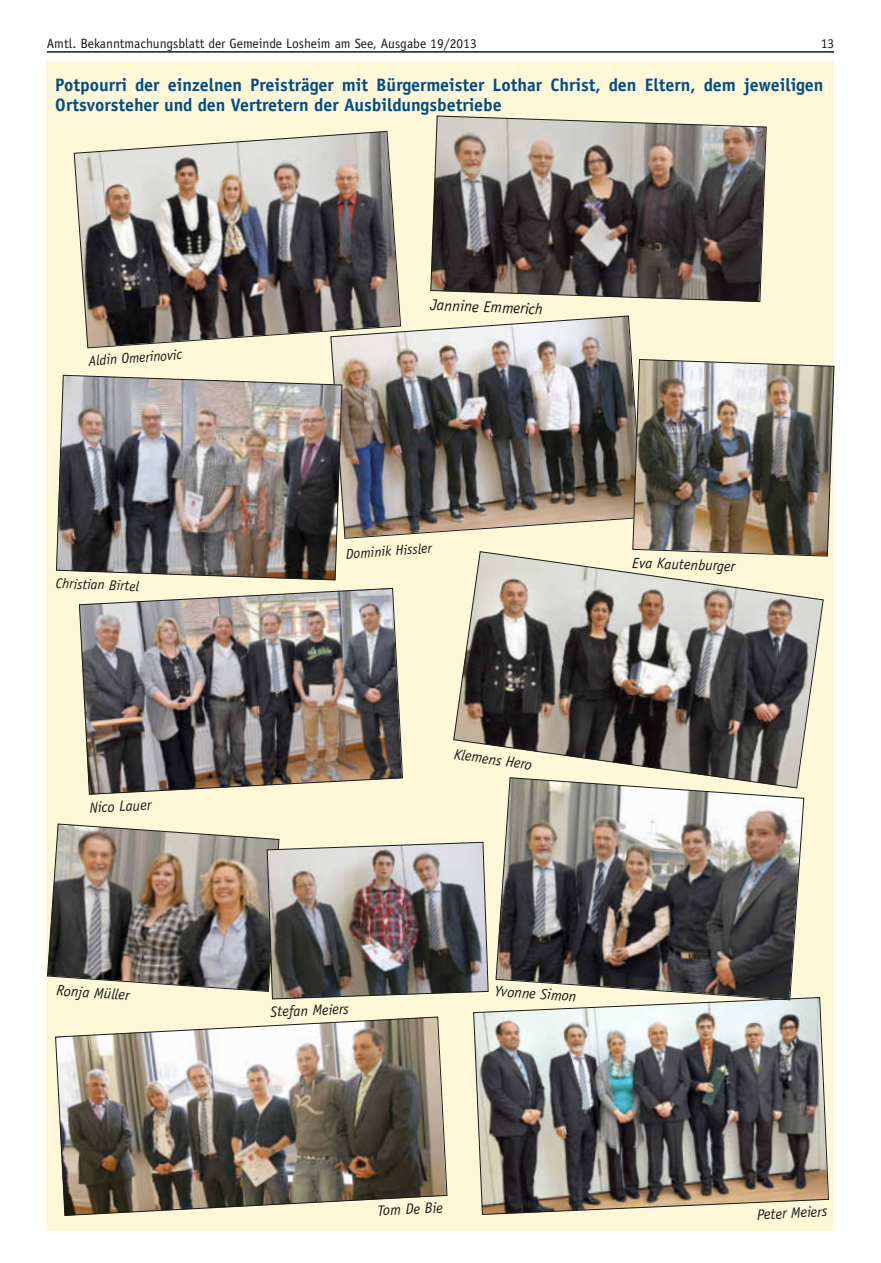
<style>
.page{position:relative;width:881px;height:1263px;background:#fff}
.page>*{position:absolute;margin:0;border:0;box-sizing:border-box;transform-origin:0 0}
.t1{font:700 18px/19.8px "Officina Sans LT";color:#004d85}
.t2{font:italic 15.75px "Officina Sans LT";color:#1a1a18}
.t3{font:italic 15px "Officina Sans LT";color:#1a1a18}
.t4{font:italic 14.25px "Officina Sans LT";color:#1a1a18}
.t5{font:13.5px "Officina Sans LT";color:#1a1a18}
</style>
<div class="page">
<hr style="left:47px;top:51px;width:786px;height:2px;background:#1a1a18">
<div style="left:47px;top:62px;width:786px;height:1169px;background:#fff8d8"></div>
<img style="left:331px;top:315px;width:301px;height:224px">
<img style="left:74px;top:131px;width:327px;height:217px">
<img style="left:56px;top:375px;width:286px;height:205px">
<img style="left:430px;top:116px;width:336px;height:186px">
<img style="left:632px;top:361px;width:199px;height:193px">
<div style="left:632px;top:359px;width:201px;height:197px;border:1px solid #1a1a18;border-radius:7px"></div>
<svg style="left:453px;top:551px;width:370px;height:226px"></svg>
<img style="left:79px;top:588px;width:323px;height:207px">
<img style="left:473px;top:997px;width:355px;height:218px">
<img style="left:47px;top:824px;width:441px;height:175px">
<img style="left:55px;top:1016px;width:392px;height:200px">
<img style="left:495px;top:777px;width:308px;height:223px">
<p class="t5" style="left:47px;top:35px;width:431px">Amtl. Bekanntmachungsblatt der Gemeinde Losheim am See, Ausgabe 19/2013</p>
<p class="t5" style="left:820px;top:35px;width:15px">13</p>
<p class="t1" style="left:55px;top:74px;width:769px">Potpourri der einzelnen Preisträger mit Bürgermeister Lothar Christ, den Eltern, dem jeweiligen<br>Ortsvorsteher und den Vertretern der Ausbildungsbetriebe</p>
<p class="t4" style="left:88px;top:352px;width:95px;rotate:-4deg">Aldin Omerinovic</p>
<p class="t4" style="left:56px;top:575px;width:85px;rotate:2deg">Christian Birtel</p>
<p class="t3" style="left:89px;top:799px;width:63px;rotate:-3deg">Nico Lauer</p>
<p class="t3" style="left:57px;top:981px;width:75px;rotate:4deg">Ronja Müller</p>
<p class="t2" style="left:430px;top:296px;width:114px;rotate:2deg">Jannine Emmerich</p>
<p class="t4" style="left:345px;top:546px;width:88px;rotate:-4deg">Dominik Hissler</p>
<p class="t3" style="left:455px;top:745px;width:80px;rotate:8deg">Klemens Hero</p>
<p class="t3" style="left:632px;top:554px;width:104px;rotate:2deg">Eva Kautenburger</p>
<p class="t3" style="left:270px;top:1003px;width:80px;rotate:-2deg">Stefan Meiers</p>
<p class="t3" style="left:495px;top:982px;width:83px;rotate:4deg">Yvonne Simon</p>
<p class="t3" style="left:377px;top:1202px;width:67px;rotate:-3deg">Tom De Bie</p>
<p class="t3" style="left:756px;top:1206px;width:72px;rotate:-3deg">Peter Meiers</p>
</div>
